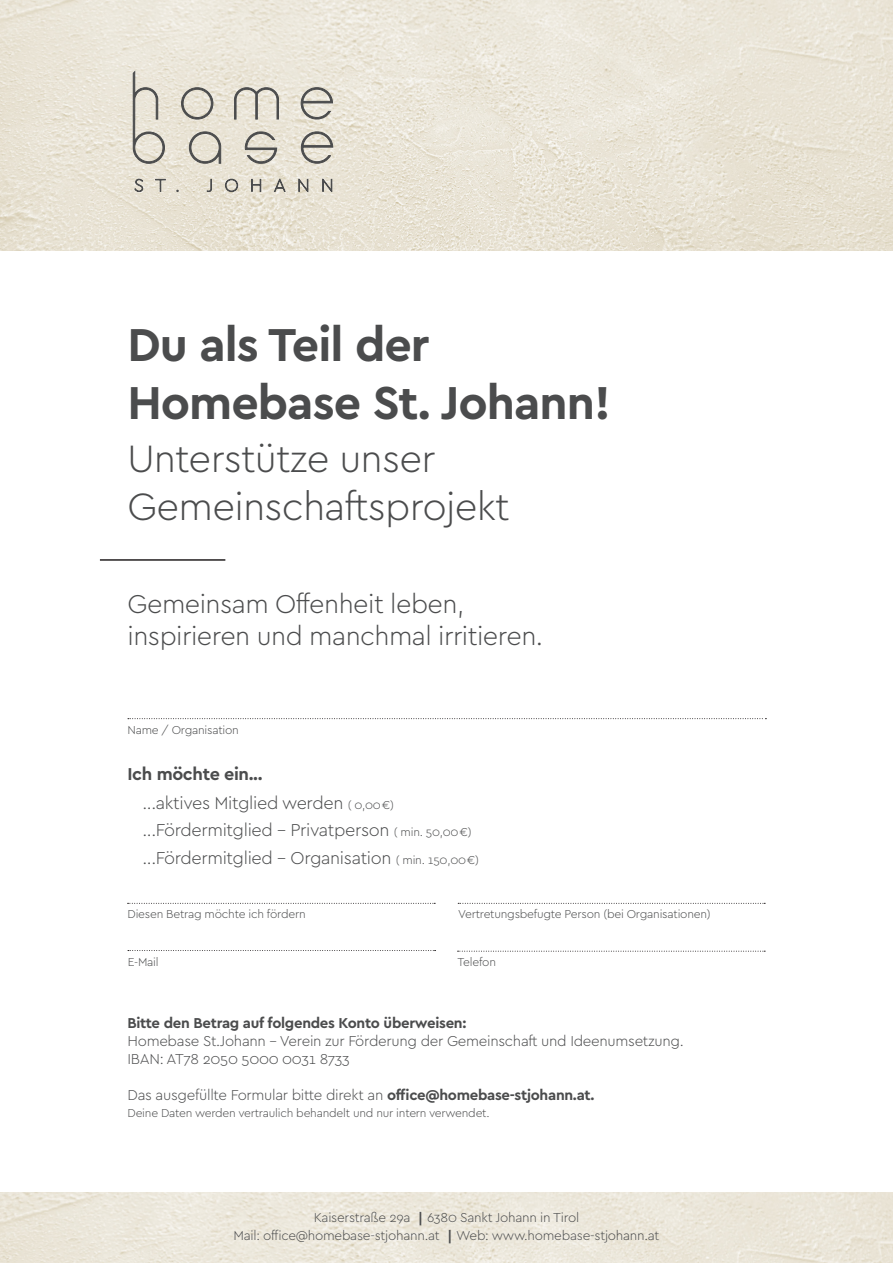
<style>
.page{position:relative;width:893px;height:1263px;background:#fff}
.page>*{position:absolute;margin:0;border:0;box-sizing:border-box;transform-origin:0 0}
.t1{font:700 48.3px/58.1px "Cera PRO";letter-spacing:-.02em;color:#4b4c4d}
.t2{font:300 39.9px/47.8px "Cera PRO";letter-spacing:-.02em;color:#4b4c4d}
.t3{font:300 27px/32.4px "Cera PRO";letter-spacing:-.02em;color:#4b4c4d}
.t4{font:300 18px/27.2px "Cera PRO";letter-spacing:-.02em;color:#4b4c4d}
.t5{font:700 18px "Cera PRO";letter-spacing:-.02em;color:#4b4c4d}
.t6{font:300 15px/18px "Cera PRO";letter-spacing:-.02em;color:#4b4c4d}
.t7{font:700 15px "Cera PRO";letter-spacing:-.02em;color:#4b4c4d}
.t8{font:300 13.5px/18px "Cera PRO";letter-spacing:-.02em;color:#4b4c4d;text-align:center}
.t9{font:300 12px "Cera PRO";letter-spacing:-.02em;color:#4b4c4d}
.s1{font-size:12px}
.s2{font-weight:700}
.s3{font-family:"Avenir";font-weight:900}
</style>
<div class="page">
<img style="left:0;top:0;width:893px;height:251px">
<img style="left:0;top:1193px;width:893px;height:70px">
<svg style="left:134px;top:178px;width:10px;height:14px"></svg>
<svg style="left:155px;top:179px;width:11px;height:13px"></svg>
<svg style="left:207px;top:179px;width:5px;height:13px"></svg>
<svg style="left:225px;top:178px;width:13px;height:14px"></svg>
<svg style="left:251px;top:179px;width:10px;height:13px"></svg>
<svg style="left:273px;top:178px;width:13px;height:14px"></svg>
<svg style="left:298px;top:178px;width:11px;height:14px"></svg>
<svg style="left:322px;top:178px;width:11px;height:14px"></svg>
<svg style="left:181px;top:87px;width:33px;height:33px"></svg>
<svg style="left:234px;top:87px;width:45px;height:33px"></svg>
<svg style="left:300px;top:87px;width:33px;height:33px"></svg>
<svg style="left:132px;top:70px;width:33px;height:94px"></svg>
<svg style="left:189px;top:129px;width:32px;height:37px"></svg>
<svg style="left:245px;top:131px;width:32px;height:33px"></svg>
<svg style="left:301px;top:131px;width:32px;height:33px"></svg>
<hr style="left:100px;top:559px;width:125px;height:2px;background:#231f20">
<svg style="left:128px;top:718px;width:638px;height:1px"></svg>
<svg style="left:128px;top:903px;width:307px;height:1px"></svg>
<svg style="left:128px;top:950px;width:308px;height:1px"></svg>
<svg style="left:458px;top:951px;width:307px;height:1px"></svg>
<svg style="left:458px;top:903px;width:307px;height:1px"></svg>
<h1 class="t1" style="left:128px;top:313px;width:485px">Du als Teil der<br>Homebase St. Johann!</h1>
<h2 class="t2" style="left:128px;top:433px;width:384px">Unterstütze unser<br>Gemeinschaftsprojekt</h2>
<h3 class="t3" style="left:128px;top:586px;width:417px">Gemeinsam Offenheit leben, inspirieren und manchmal irritieren.</h3>
<p class="t9" style="left:128px;top:722px;width:113px">Name / Organisation</p>
<h3 class="t5" style="left:128px;top:762px;width:137px">Ich möchte ein...</h3>
<h3 class="t4" style="left:142px;top:789px;width:338px">...aktives Mitglied werden <span class="s1">( 0,00 €) </span>...Fördermitglied - Privatperson <span class="s1">( min. 50,00 €) </span>...Fördermitglied - Organisation <span class="s1">( min. 150,00 €)</span></h3>
<p class="t9" style="left:458px;top:906px;width:254px">Vertretungsbefugte Person (bei Organisationen)</p>
<p class="t9" style="left:128px;top:906px;width:180px">Diesen Betrag möchte ich fördern</p>
<p class="t9" style="left:128px;top:953px;width:32px">E-Mail</p>
<p class="t9" style="left:458px;top:954px;width:40px">Telefon</p>
<p class="t7" style="left:128px;top:1013px;width:340px">Bitte den Betrag auf folgendes Konto überweisen:</p>
<p class="t6" style="left:128px;top:1032px;width:558px">Homebase St.Johann - Verein zur Förderung der Gemeinschaft und Ideenumsetzung.<br>IBAN: AT78 2050 5000 0031 8733</p>
<p class="t6" style="left:128px;top:1086px;width:468px">Das ausgefüllte Formular bitte direkt an <span class="s2">office@homebase-stjohann.at.</span></p>
<p class="t9" style="left:128px;top:1105px;width:364px">Deine Daten werden vertraulich behandelt und nur intern verwendet.</p>
<p class="t8" style="left:233px;top:1208px;width:427px">Kaiserstraße 29a <span class="s3">︱</span>6380 Sankt Johann in Tirol<br>Mail: office@homebase-stjohann.at <span class="s3">︱</span>Web: www.homebase-stjohann.at</p>
</div>
